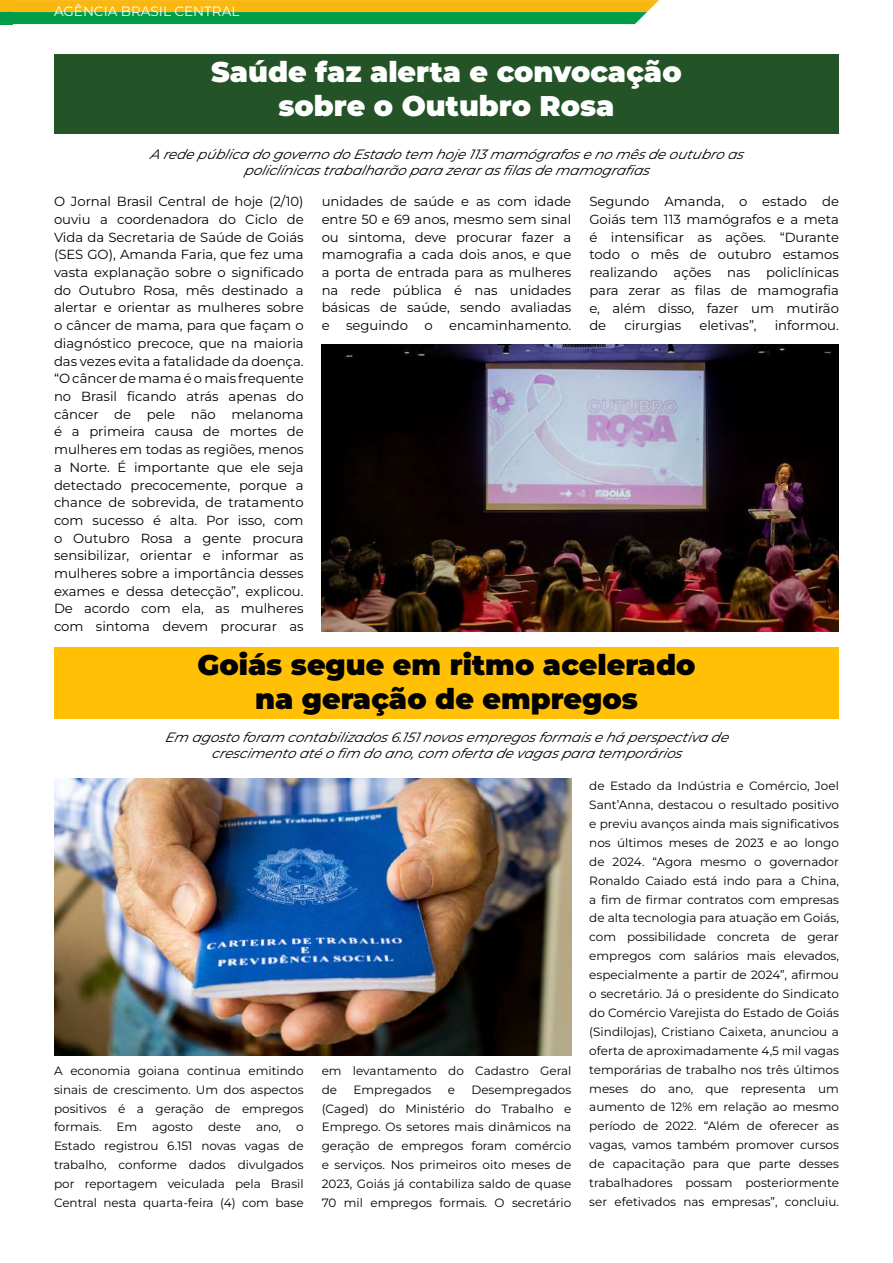
<style>
.page{position:relative;width:893px;height:1263px;background:#fff}
.page>*{position:absolute;margin:0;border:0;box-sizing:border-box;transform-origin:0 0}
.t1{font:900 28.5px/34.2px "Montserrat";color:#000;text-align:center}
.t2{font:900 28.5px/34.2px "Montserrat";color:#fff;text-align:center}
.t3{font:italic 13.5px/16.2px "Montserrat";letter-spacing:-.01em;color:#000;text-align:center}
.t4{font:13.5px "Montserrat";color:#fff}
.t5{font:13.2px/17.7px "Montserrat";color:#000;text-align:justify}
.t6{font:12px/18.9px "Montserrat";color:#000;text-align:justify}
</style>
<div class="page">
<div style="left:6px;top:0;width:647px;height:12px;background:#fab70f"></div>
<div style="left:6px;top:12px;width:635px;height:12px;background:#009d48"></div>
<div style="left:0;top:12px;width:12px;height:12px;background:#009d48"></div>
<div style="left:0;top:0;width:12px;height:12px;background:#fab70f"></div>
<div style="left:54px;top:647px;width:785px;height:71px;background:#ffc006"></div>
<img style="left:54px;top:779px;width:517px;height:277px">
<div style="left:54px;top:54px;width:785px;height:80px;background:#235326"></div>
<img style="left:322px;top:345px;width:517px;height:286px">
<p class="t4" style="left:54px;top:2px;width:187px">AGÊNCIA BRASIL CENTRAL</p>
<h1 class="t2" style="left:211px;top:54px;width:472px">Saúde faz alerta e convocação sobre o Outubro Rosa</h1>
<p class="t3" style="left:150px;top:145px;width:599px">A redepública dogovernodoEstadotem hoje113mamógrafosenomêsdeoutubroas policlínicastrabalharãopara zerarasfilasdemamografias</p>
<p class="t5" style="left:322px;top:192px;width:251px">unidades de saúde e as com idade entre 50 e 69 anos, mesmo sem sinal ou sintoma, deve procurar fazer a mamografia a cada dois anos, e que a porta de entrada para as mulheres na rede pública é nas unidades básicas de saúde, sendo avaliadas e seguindo o encaminhamento.</p>
<p class="t5" style="left:589px;top:192px;width:251px">Segundo Amanda, o estado de Goiás tem 113 mamógrafos e a meta é intensificar as ações. “Durante todo o mês de outubro estamos realizando ações nas policlínicas para zerar as filas de mamografia e, além disso, fazer um mutirão de</p>
<p class="t5" style="left:54px;top:192px;width:251px">O Jornal Brasil Central de hoje (2/10) ouviu a coordenadora do Ciclo de Vida da Secretaria de Saúde de Goiás (SES GO), Amanda Faria, que fez uma vasta explanação sobre o significado do Outubro Rosa, mês destinado a alertar e orientar as mulheres sobre o câncer de mama, para que façam o diagnóstico precoce, que na maioria das vezes evita a fatalidade da doença. “O câncer de mama é o mais frequente no Brasil ficando atrás apenas do câncer de pele não melanoma é a primeira causa de mortes de mulheres em todas as regiões, menos a Norte. É importante que ele seja detectado precocemente, porque a chance de sobrevida, de tratamento com sucesso é alta. Por isso, com o Outubro Rosa a gente procura sensibilizar, orientar e informar as mulheres sobre a importância desses exames e dessa detecção”, explicou.<br>De acordo com ela, as mulheres com sintoma devem procurar as</p>
<p class="t5" style="left:624px;top:316px;width:58px">cirurgias</p>
<p class="t5" style="left:699px;top:316px;width:59px">eletivas”,</p>
<p class="t5" style="left:775px;top:316px;width:66px">informou.</p>
<h1 class="t1" style="left:198px;top:647px;width:499px">Goiás segue em ritmo acelerado na geração de empregos</h1>
<p class="t3" style="left:165px;top:729px;width:569px">Em agostoforam contabilizados6.151novosempregosformaisehá perspectiva de crescimentoatéofim doano, com oferta devagaspara temporários</p>
<p class="t6" style="left:54px;top:1061px;width:251px">A economia goiana continua emitindo sinais de crescimento. Um dos aspectos positivos é a geração de empregos formais. Em agosto deste ano, o Estado registrou 6.151 novas vagas de trabalho, conforme dados divulgados por reportagem veiculada pela Brasil Central nesta quarta-feira (4) com base</p>
<p class="t6" style="left:322px;top:1061px;width:251px">em levantamento do Cadastro Geral de</p>
<p class="t6" style="left:322px;top:1079px;width:251px;text-indent:150px">Desempregados (Caged) do Ministério do Trabalho e Emprego. Os setores mais dinâmicos na geração de empregos foram comércio e serviços. Nos primeiros oito meses de 2023, Goiás já contabiliza saldo de quase 70 mil empregos formais. O secretário</p>
<p class="t6" style="left:354px;top:1079px;width:79px">Empregados</p>
<p class="t6" style="left:448px;top:1079px;width:9px">e</p>
<p class="t6" style="left:589px;top:776px;width:251px">de Estado da Indústria e Comércio, Joel Sant’Anna, destacou o resultado positivo e previu avanços ainda mais significativos nos últimos meses de 2023 e ao longo de 2024. “Agora mesmo o governador Ronaldo Caiado está indo para a China, a fim de firmar contratos com empresas de alta tecnologia para atuação em Goiás, com possibilidade concreta de gerar empregos com salários mais elevados, especialmente a partir de 2024”, afirmou o secretário. Já o presidente do Sindicato do Comércio Varejista do Estado de Goiás (Sindilojas), Cristiano Caixeta, anunciou a oferta de aproximadamente 4,5 mil vagas temporárias de trabalho nos três últimos meses do ano, que representa um aumento de 12% em relação ao mesmo período de 2022. “Além de oferecer as vagas, vamos também promover cursos de capacitação para que parte desses trabalhadores possam posteriormente ser efetivados nas empresas”, concluiu.</p>
</div>
